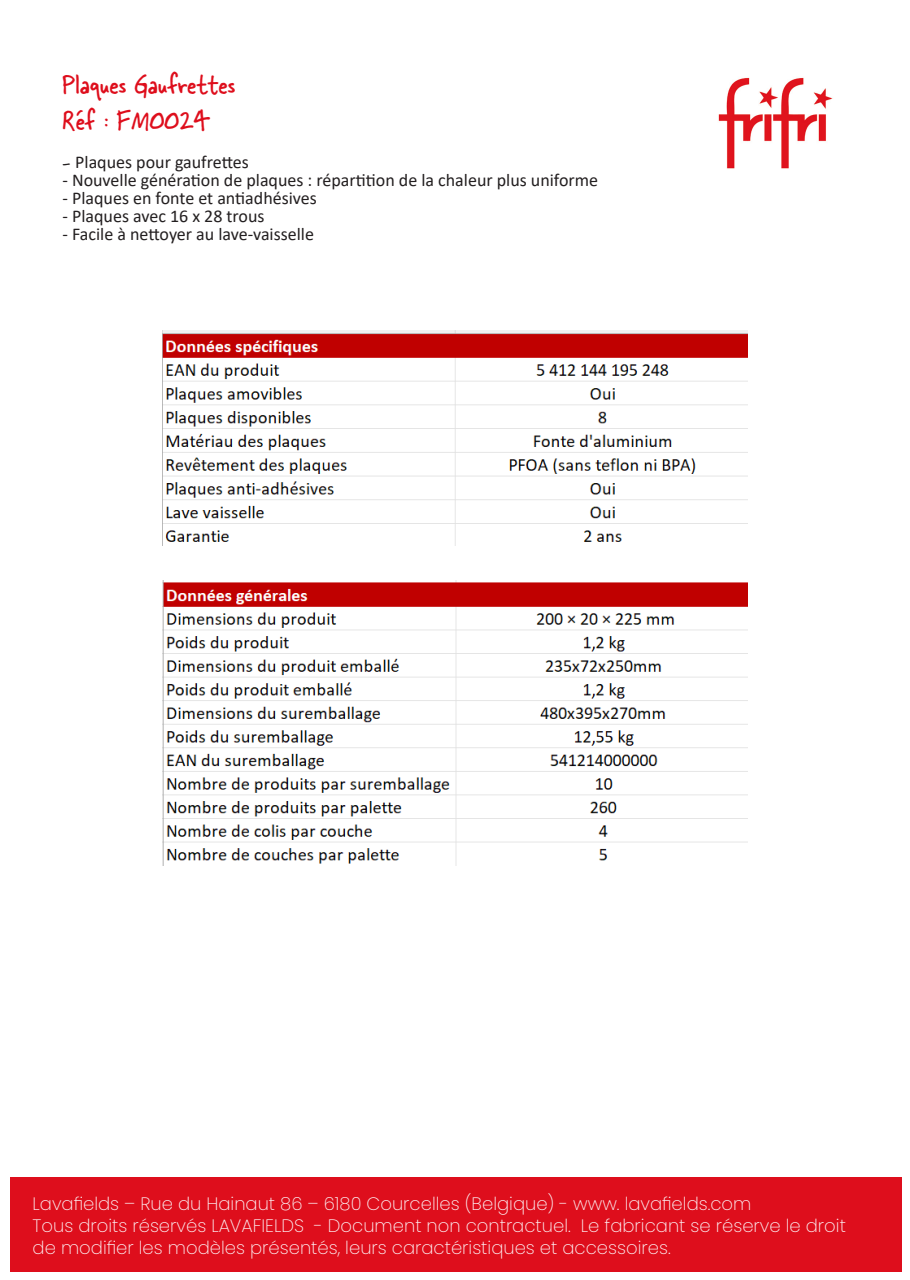
<style>
.page{position:relative;width:910px;height:1280px;background:#fff}
.page>*{position:absolute;margin:0;border:0;box-sizing:border-box;transform-origin:0 0}
.t1{font:30px "Skippy Sharp";color:#de0e1c}
.t2{font:200 18px/21.6px "Poppins";color:#fdf3f5}
.t3{font:18px "Calibri";color:#231f20}
.s1{font-family:"Skippy Sharp"}
</style>
<div class="page">
<img style="left:718px;top:77px;width:115px;height:92px">
<div style="left:10px;top:1177px;width:891px;height:94px;background:#de0e1c"></div>
<img style="left:162px;top:331px;width:585px;height:214px">
<img style="left:162px;top:580px;width:585px;height:286px">
<p class="t1" style="left:63px;top:63px;width:174px">Plaques Gaufrettes</p>
<p class="t1" style="left:63px;top:99px;width:149px">Réf : FM0024</p>
<p class="t3" style="left:63px;top:149px;width:188px"><span class="s1">-</span> Plaques pour gaufrettes</p>
<p class="t3" style="left:63px;top:167px;width:537px">- Nouvelle génération de plaques : répartition de la chaleur plus uniforme</p>
<p class="t3" style="left:63px;top:185px;width:256px">- Plaques en fonte et antiadhésives</p>
<p class="t3" style="left:63px;top:203px;width:204px">- Plaques avec 16 x 28 trous</p>
<p class="t3" style="left:63px;top:221px;width:253px">- Facile à nettoyer au lave-vaisselle</p>
<p class="t2" style="left:33px;top:1193px;width:720px">Lavafields – Rue du Hainaut 86 – 6180 Courcelles (Belgique) - www. lavafields.com</p>
<p class="t2" style="left:33px;top:1215px;width:815px">Tous droits réservés LAVAFIELDS - Document non contractuel. Le fabricant se réserve le droit de modifier les modèles présentés, leurs caractéristiques et accessoires.</p>
</div>
